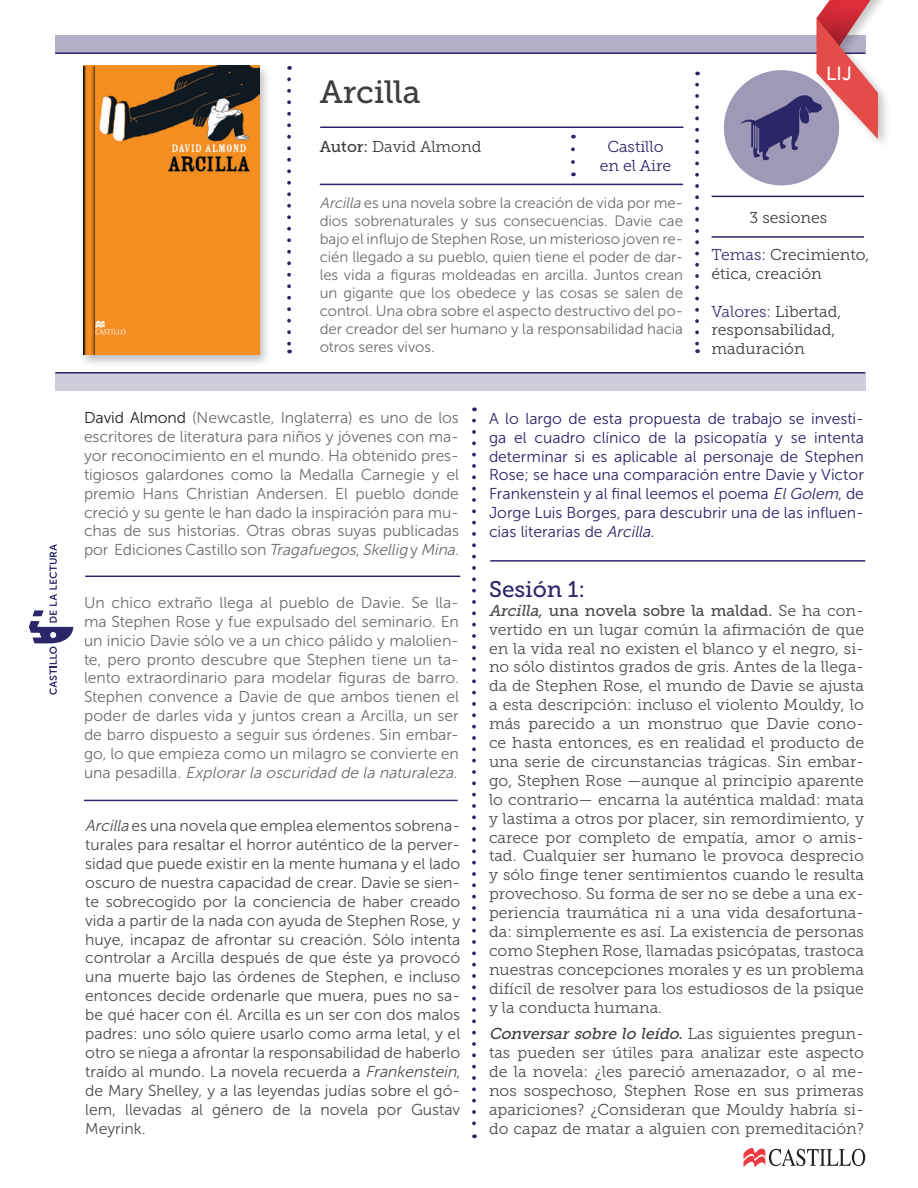
<style>
.page{position:relative;width:918px;height:1188px;background:#fff}
.page>*{position:absolute;margin:0;border:0;box-sizing:border-box;transform-origin:0 0}
._01_Título_del_libro{font:32.1px "Museo Slab 500";letter-spacing:-.005em;color:#3e3e3f}
._10_numero_de_sesion{font:22.5px "Museo Slab 500";color:#2a2668}
.t1{font:500 19.2px "Avenir";color:#fff}
._11_texto_de_sesión{font:15.75px/18.9px "Museo Slab 300";color:#4b4c4d;text-align:justify}
._08_sinopsis{font:15.75px/18.9px "Museo Sans 300";color:#4b4c4d;text-align:justify}
._04_descripción_de_l{font:15.75px/18.9px "Museo Sans 300";color:#6c6d70}
._07_sobre_el_autor{font:15.75px/18.9px "Museo Sans 300";letter-spacing:-.005em;color:#6c6d70;text-align:justify}
._09_Resumen_de_activ{font:15.75px/18.9px "Museo Sans 300";color:#2a2668;text-align:justify}
.texto_temas_valores{font:15.75px/18.9px "Museo Slab 300";color:#3e3e3f}
._02_Autor_e_ilustrad{font:15.75px "Museo Slab 300";color:#3e3e3f}
._03_serie{font:15.75px/18.9px "Museo Slab 300";color:#2a2668;text-align:center}
._05_cantidad_de_sesi{font:15.75px "Museo Slab 300";color:#3e3e3f}
._04_descripción_de_l-2{font:15px/18px "Museo Sans 300";letter-spacing:-.005em;color:#6c6d70;text-align:justify}
.s1{font-family:"Museo Slab 500"}
.s2{font-style:italic}
.s3{color:#383571}
.s4{color:#231f20}
.s5{font-family:"Museo Slab 500";font-style:italic}
.s6{font-family:"Museo Slab 500";font-style:italic;color:#3e3e3f}
.s7{font-family:"Museo Slab 500";color:#3e3e3f}
</style>
<div class="page">
<div style="left:724px;top:70px;width:115px;height:115px;background:#9f98b7;border-radius:50%"></div>
<div style="left:79px;top:63px;width:192px;height:305px;background:#231f20;opacity:.3"></div>
<img style="left:95px;top:66px;width:165px;height:288px">
<div style="left:55px;top:36px;width:810px;height:18px;background:#b5b0c7"></div>
<hr style="left:55px;top:52px;width:810px;height:2px;background:#2a2668">
<div style="left:55px;top:372px;width:810px;height:18px;background:#d0ccdc"></div>
<hr style="left:55px;top:372px;width:810px;height:2px;background:#2a2668">
<svg style="left:287px;top:79px;width:4px;height:274px"></svg>
<svg style="left:695px;top:85px;width:4px;height:268px"></svg>
<svg style="left:571px;top:149px;width:4px;height:27px"></svg>
<hr style="left:320px;top:127px;width:363px;height:1px;background:#2a2668">
<hr style="left:320px;top:184px;width:363px;height:1px;background:#2a2668">
<hr style="left:85px;top:576px;width:375px;height:1px;background:#2a2668">
<hr style="left:84px;top:800px;width:374px;height:1px;background:#2a2668">
<hr style="left:490px;top:560px;width:375px;height:2px;background:#2a2668">
<hr style="left:712px;top:196px;width:152px;height:1px;background:#2a2668">
<hr style="left:712px;top:236px;width:152px;height:2px;background:#2a2668">
<svg style="left:740px;top:0;width:146px;height:161px"></svg>
<svg style="left:84px;top:66px;width:11px;height:288px;background:#c97519"></svg>
<svg style="left:29px;top:544px;width:45px;height:151px"></svg>
<svg style="left:744px;top:1148px;width:121px;height:19px"></svg>
<svg style="left:472px;top:421px;width:4px;height:717px"></svg>
<p class="_01_Título_del_libro" style="left:320px;top:74px;width:102px">Arcilla</p>
<p class="_02_Autor_e_ilustrad" style="left:320px;top:138px;width:163px"><span class="s1">Autor:</span> David Almond</p>
<p class="_03_serie" style="left:600px;top:137px;width:73px">Castillo en el Aire</p>
<p class="_04_descripción_de_l-2" style="left:320px;top:194px;width:365px"><span class="s2">Arcilla</span> es una novela sobre la creación de vida por me&shy;dios sobrenaturales y sus consecuencias. Davie cae bajo el influjo de Stephen Rose, un misterioso joven re&shy;cién llegado a su pueblo, quien tiene el poder de dar&shy;les vida a figuras moldeadas en arcilla. Juntos crean un gigante que los obedece y las cosas se salen de control. Una obra sobre el aspecto destructivo del po&shy;der creador del ser humano y la responsabilidad hacia otros seres vivos.</p>
<p class="t1" style="left:826px;top:57px;width:27px">LIJ</p>
<p class="_05_cantidad_de_sesi" style="left:750px;top:209px;width:79px">3 sesiones</p>
<p class="texto_temas_valores" style="left:712px;top:245px;width:159px"><span class="s3">Temas:</span> Crecimiento, ética, creación</p>
<p class="texto_temas_valores" style="left:712px;top:302px;width:131px"><span class="s3">Valores:</span> Libertad,</p>
<p class="texto_temas_valores" style="left:712px;top:321px;width:125px">responsabilidad, maduración</p>
<p class="_07_sobre_el_autor" style="left:84px;top:408px;width:376px"><span class="s4">David Almond</span> (Newcastle, Inglaterra) es uno de los escritores de literatura para niños y jóvenes con ma&shy;yor reconocimiento en el mundo. Ha obtenido pres&shy;tigiosos galardones como la Medalla Carnegie y el premio Hans Christian Andersen. El pueblo donde creció y su gente le han dado la inspiración para mu&shy;chas de sus historias. Otras obras suyas publicadas p o r E d i c i o n e s C a s t i l l o s o n <span class="s2">Tragafuegos</span>, <span class="s2">Skellig</span> y <span class="s2">Mina</span>.</p>
<p class="_09_Resumen_de_activ" style="left:489px;top:409px;width:377px">A lo largo de esta propuesta de trabajo se investi&shy;ga el cuadro clínico de la psicopatía y se intenta determinar si es aplicable al personaje de Stephen Rose; se hace una comparación entre Davie y Victor Frankenstein y al final leemos el poema <span class="s2">ElGolem</span>, de Jorge Luis Borges, para descubrir una de las influen&shy;cias literarias de <span class="s2">Arcilla</span>.</p>
<p class="_04_descripción_de_l" style="left:84px;top:593px;width:379px">Un chico extraño llega al pueblo de Davie. Se lla&shy;ma Stephen Rose y fue expulsado del seminario. En un inicio Davie sólo ve a un chico pálido y malolien&shy;te, pero pronto descubre que Stephen tiene un ta&shy;lento extraordinario para modelar figuras de barro.<br>Stephen convence a Davie de que ambos tienen el poder de darles vida y juntos crean a Arcilla, un ser de barro dispuesto a seguir sus órdenes. Sin embar&shy;go, lo que empieza como un milagro se convierte en u n a p e s a d i l l a . <span class="s2">Explorarla oscuridad de la naturaleza.</span></p>
<p class="_08_sinopsis" style="left:85px;top:816px;width:377px"><span class="s2">Arcilla</span> es una novela que emplea elementos sobrena&shy;turales para resaltar el horror auténtico de la perver&shy;sidad que puede existir en la mente humana y el lado oscuro de nuestra capacidad de crear. Davie se sien&shy;te sobrecogido por la conciencia de haber creado vida a partir de la nada con ayuda de Stephen Rose, y huye, incapaz de afrontar su creación. Sólo intenta controlar a Arcilla después de que éste ya provocó una muerte bajo las órdenes de Stephen, e incluso entonces decide ordenarle que muera, pues no sa&shy;be qué hacer con él. Arcilla es un ser con dos malos padres: uno sólo quiere usarlo como arma letal, y el otro se niega a afrontar la responsabilidad de haberlo traído al mundo. La novela recuerda a <span class="s2">Frankenstein</span>, de Mary Shelley, y a las leyendas judías sobre el gó&shy;lem, llevadas al género de la novela por Gustav Meyrink.</p>
<p class="_10_numero_de_sesion" style="left:489px;top:577px;width:98px">Sesión 1:</p>
<p class="_11_texto_de_sesión" style="left:489px;top:601px;width:377px"><span class="s5">Arcilla,</span> <span class="s1">una novela sobre la maldad.</span> Se ha con&shy;vertido en un lugar común la afirmación de que en la vida real no existen el blanco y el negro, si&shy;no sólo distintos grados de gris. Antes de la llega&shy;da de Stephen Rose, el mundo de Davie se ajusta a esta descripción: incluso el violento Mouldy, lo más parecido a un monstruo que Davie cono&shy;ce hasta entonces, es en realidad el producto de una serie de circunstancias trágicas. Sin embar&shy;go, Stephen Rose —aunque al principio aparente lo contrario— encarna la auténtica maldad: mata y lastima a otros por placer, sin remordimiento, y carece por completo de empatía, amor o amis&shy;tad. Cualquier ser humano le provoca desprecio y sólo finge tener sentimientos cuando le resulta provechoso. Su forma de ser no se debe a una ex&shy;periencia traumática ni a una vida desafortuna&shy;da: simplemente es así. La existencia de personas como Stephen Rose, llamadas psicópatas, trastoca nuestras concepciones morales y es un problema difícil de resolver para los estudiosos de la psique y la conducta humana.</p>
<p class="_11_texto_de_sesión" style="left:489px;top:1024px;width:377px"><span class="s6">Conversar sobre lo leído</span><span class="s7">.</span> L a s s i g u i e n t e s p r e g u n - tas pueden ser útiles para analizar este aspecto de la novela: ¿les pareció amenazador, o al me&shy;nos sospechoso, Stephen Rose en sus primeras apariciones? ¿Consideran que Mouldy habría si&shy;do capaz de matar a alguien con premeditación?</p>
</div>
